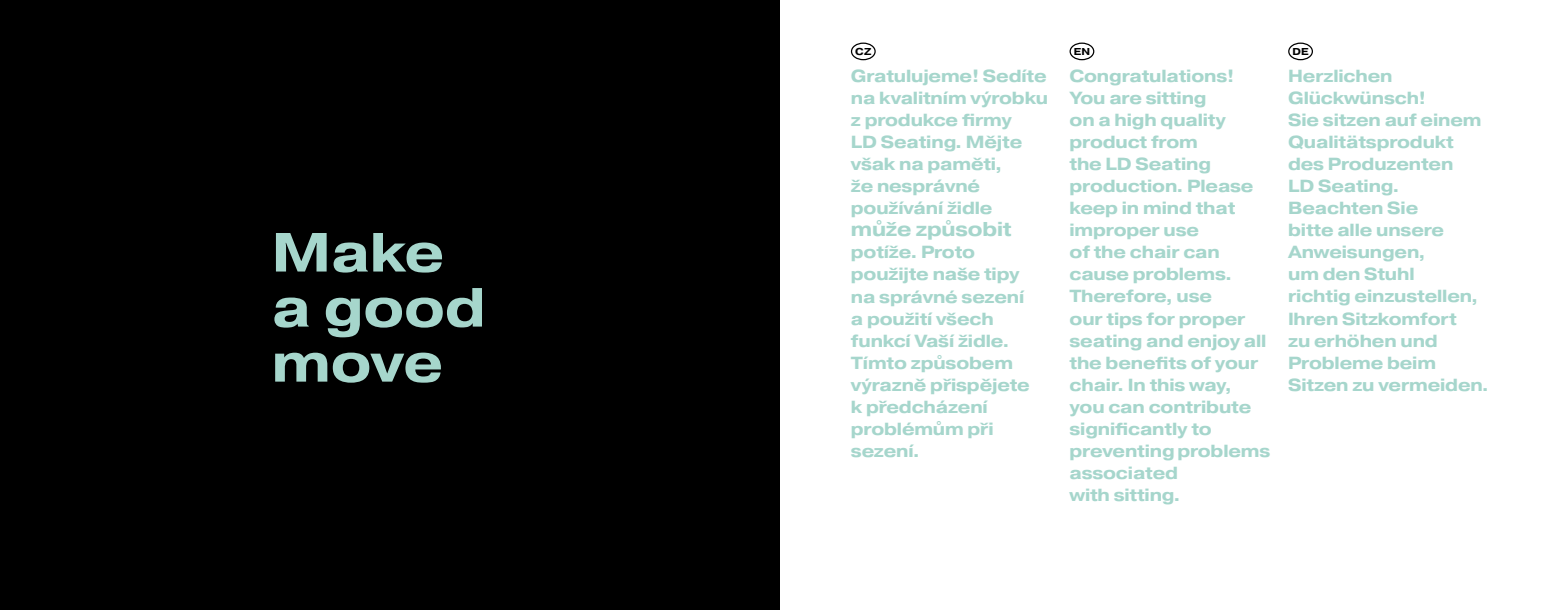
<style>
.page{position:relative;width:1560px;height:610px;background:#fff}
.page>*{position:absolute;margin:0;border:0;box-sizing:border-box;transform-origin:0 0}
.t1{font:700 55px/55px "Pragmatica Ext";color:#a6d6cc}
.t2{font:700 20px "Pragmatica Ext";letter-spacing:-.01em;color:#a6d6cc}
.t3{font:700 17.5px/22px "Pragmatica Ext";letter-spacing:-.01em;color:#a6d6cc}
.t4{font:700 10px "Pragmatica Ext";color:#000}
</style>
<div class="page">
<div style="left:0;top:0;width:780px;height:609px;background:#000"></div>
<div style="left:850px;top:43px;width:25px;height:17px;border:1px solid #000;border-radius:50%"></div>
<div style="left:1069px;top:43px;width:25px;height:17px;border:1px solid #000;border-radius:50%"></div>
<div style="left:1287px;top:43px;width:25px;height:17px;border:1px solid #000;border-radius:50%"></div>
<h1 class="t1" style="left:272px;top:224px;width:215px">Make a good move</h1>
<p class="t4" style="left:855px;top:45px;width:18px">CZ</p>
<p class="t3" style="left:850px;top:65px;width:199px">Gratulujeme! Sedíte na kvalitním výrobku z produkce firmy<br>LD Seating. Mějte však na paměti,<br>že nesprávné používání židle</p>
<p class="t2" style="left:850px;top:216px;width:162px">může způsobit</p>
<p class="t3" style="left:850px;top:241px;width:180px">potíže. Proto použijte naše tipy na správné sezení a použití všech funkcí Vaší židle.<br>Tímto způsobem výrazně přispějete k předcházení problémům při sezení.</p>
<p class="t4" style="left:1073px;top:45px;width:18px">EN</p>
<p class="t3" style="left:1069px;top:65px;width:202px">Congratulations!<br>You are sitting<br>on a high quality product from<br>the LD Seating production. Please keep in mind that improper use<br>of the chair can cause problems.<br>Therefore, use<br>our tips for proper seating and enjoy all the benefits of your chair. In this way, you can contribute significantly to preventing problems associated<br>with sitting.</p>
<p class="t4" style="left:1292px;top:45px;width:18px">DE</p>
<p class="t3" style="left:1287px;top:65px;width:202px">Herzlichen<br>Glückwünsch!<br>Sie sitzen auf einem<br>Qualitätsprodukt des Produzenten<br>LD Seating.<br>Beachten Sie<br>bitte alle unsere<br>Anweisungen,<br>um den Stuhl<br>richtig einzustellen,<br>Ihren Sitzkomfort<br>zu erhöhen und<br>Probleme beim<br>Sitzen zu vermeiden.</p>
</div>
